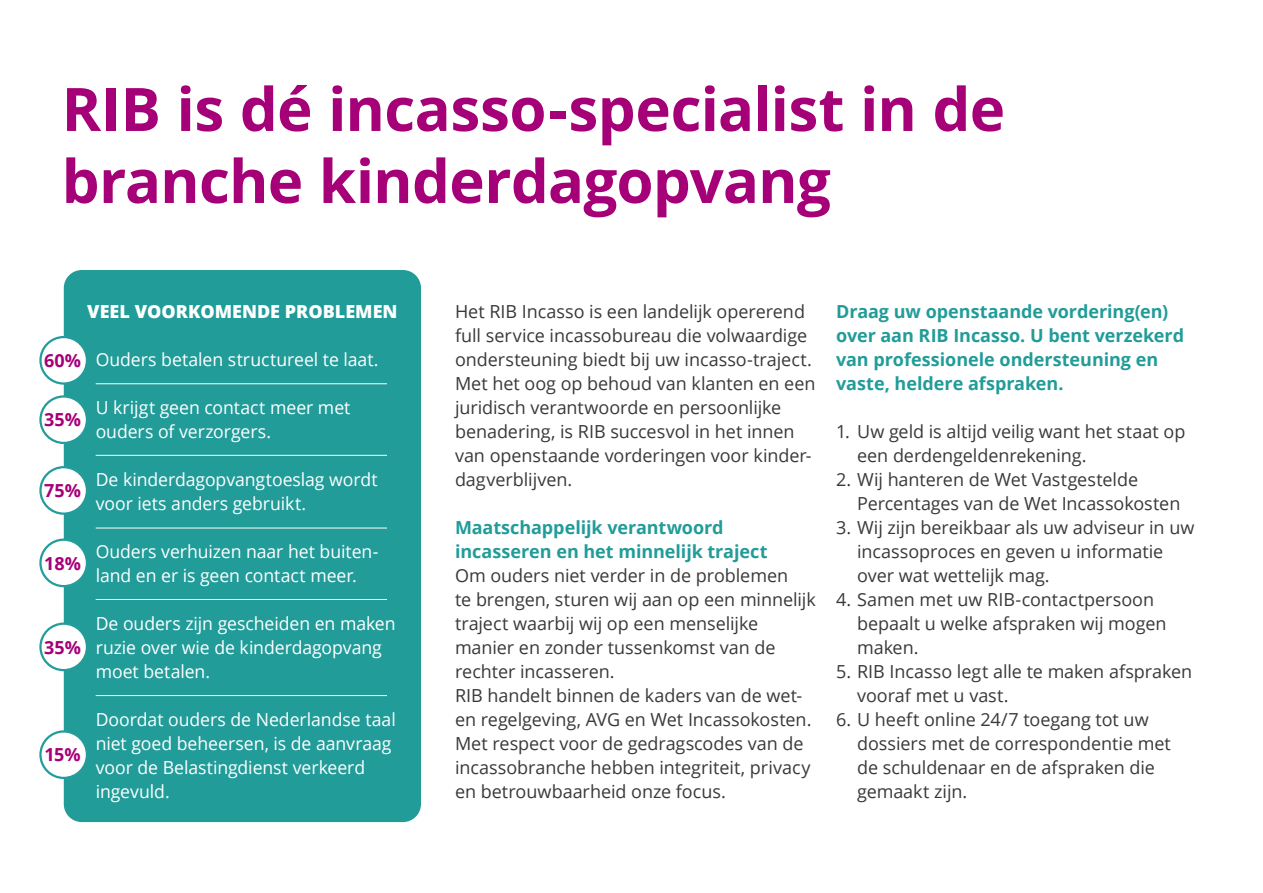
<style>
.page{position:relative;width:1263px;height:893px;background:#fff}
.page>*{position:absolute;margin:0;border:0;box-sizing:border-box;transform-origin:0 0}
.t1{font:700 60px/72px "Open Sans";letter-spacing:-.01em;color:#a50078}
.t2{font:18px/24px "Open Sans";letter-spacing:-.005em;color:#393939}
.t3{font:18px/24px "Open Sans";letter-spacing:-.005em;color:#fff}
.t4{font:700 18px/24px "Open Sans";color:#219c99}
.t5{font:800 18px "Open Sans";color:#fff}
.t6{font:700 18px "Open Sans";color:#a50078}
</style>
<div class="page">
<div style="left:64px;top:270px;width:357px;height:552px;background:#219c99;border-radius:18px"></div>
<div style="left:40px;top:396px;width:47px;height:47px;background:#fff;border-radius:50%"></div>
<div style="left:39px;top:395px;width:49px;height:49px;border:2px solid #249c9c;border-radius:50%"></div>
<div style="left:40px;top:467px;width:47px;height:47px;background:#fff;border-radius:50%"></div>
<div style="left:39px;top:466px;width:49px;height:49px;border:2px solid #249c9c;border-radius:50%"></div>
<div style="left:40px;top:540px;width:47px;height:46px;background:#fff;border-radius:50%"></div>
<div style="left:39px;top:539px;width:49px;height:48px;border:2px solid #249c9c;border-radius:50%"></div>
<div style="left:40px;top:624px;width:47px;height:46px;background:#fff;border-radius:50%"></div>
<div style="left:39px;top:622px;width:49px;height:49px;border:2px solid #249c9c;border-radius:50%"></div>
<div style="left:40px;top:731px;width:47px;height:47px;background:#fff;border-radius:50%"></div>
<div style="left:39px;top:730px;width:49px;height:49px;border:2px solid #249c9c;border-radius:50%"></div>
<hr style="left:96px;top:383px;width:291px;height:1px;background:#fff">
<hr style="left:96px;top:455px;width:291px;height:1px;background:#fff">
<hr style="left:96px;top:528px;width:291px;height:1px;background:#fff">
<hr style="left:96px;top:599px;width:291px;height:1px;background:#fff">
<hr style="left:96px;top:695px;width:291px;height:1px;background:#fff">
<div style="left:40px;top:337px;width:47px;height:46px;background:#fff;border-radius:50%"></div>
<div style="left:39px;top:336px;width:49px;height:49px;border:2px solid #249c9c;border-radius:50%"></div>
<h1 class="t1" style="left:62px;top:72px;width:945px">RIB is dé incasso-specialist in de branche kinderdagopvang</h1>
<p class="t5" style="left:87px;top:298px;width:312px">VEEL VOORKOMENDE PROBLEMEN</p>
<p class="t6" style="left:44px;top:348px;width:38px">60%</p>
<p class="t6" style="left:44px;top:407px;width:38px">35%</p>
<p class="t6" style="left:44px;top:478px;width:38px">75%</p>
<p class="t6" style="left:44px;top:550px;width:38px">18%</p>
<p class="t6" style="left:44px;top:634px;width:38px">35%</p>
<p class="t6" style="left:44px;top:742px;width:38px">15%</p>
<p class="t3" style="left:96px;top:347px;width:284px">Ouders betalen structureel te laat.</p>
<p class="t3" style="left:96px;top:395px;width:256px">U krijgt geen contact meer met ouders of verzorgers.</p>
<p class="t3" style="left:96px;top:467px;width:283px">De kinderdagopvangtoeslag wordt voor iets anders gebruikt.</p>
<p class="t3" style="left:96px;top:539px;width:284px">Ouders verhuizen naar het buiten&shy;land en er is geen contact meer.</p>
<p class="t3" style="left:96px;top:611px;width:301px">De ouders zijn gescheiden en maken ruzie over wie de kinderdagopvang moet betalen.</p>
<p class="t3" style="left:96px;top:707px;width:302px">Doordat ouders de Nederlandse taal niet goed beheersen, is de aanvraag voor de Belastingdienst verkeerd ingevuld.</p>
<p class="t2" style="left:455px;top:299px;width:362px">Het RIB Incasso is een landelijk opererend full service incassobureau die volwaardige ondersteuning biedt bij uw incasso-traject.<br>Met het oog op behoud van klanten en een juridisch verantwoorde en persoonlijke benadering, is RIB succesvol in het innen van openstaande vorderingen voor kinder&shy;dagverblijven.</p>
<p class="t4" style="left:455px;top:515px;width:314px">Maatschappelijk verantwoord incasseren en het minnelijk traject</p>
<p class="t2" style="left:455px;top:563px;width:362px">Om ouders niet verder in de problemen<br>te brengen, sturen wij aan op een minnelijk traject waarbij wij op een menselijke manier en zonder tussenkomst van de rechter incasseren.<br>RIB handelt binnen de kaders van de wet&shy;en regelgeving, AVG en Wet Incassokosten.<br>Met respect voor de gedragscodes van de incassobranche hebben integriteit, privacy en betrouwbaarheid onze focus.</p>
<p class="t4" style="left:836px;top:299px;width:349px">Draag uw openstaande vordering(en) over aan RIB Incasso. U bent verzekerd van professionele ondersteuning en vaste, heldere afspraken.</p>
<p class="t2" style="left:857px;top:419px;width:330px;text-indent:-21px">1. Uw geld is altijd veilig want het staat op een derdengeldenrekening.</p>
<p class="t2" style="left:857px;top:467px;width:325px;text-indent:-21px">2. Wij hanteren de Wet Vastgestelde<br>Percentages van de Wet Incassokosten</p>
<p class="t2" style="left:857px;top:515px;width:339px;text-indent:-21px">3. Wij zijn bereikbaar als uw adviseur in uw incassoproces en geven u informatie over wat wettelijk mag.</p>
<p class="t2" style="left:857px;top:587px;width:311px;text-indent:-21px">4. Samen met uw RIB-contactpersoon bepaalt u welke afspraken wij mogen maken.</p>
<p class="t2" style="left:857px;top:659px;width:336px;text-indent:-21px">5. RIB Incasso legt alle te maken afspraken vooraf met u vast.</p>
<p class="t2" style="left:857px;top:707px;width:315px;text-indent:-21px">6. U heeft online 24/7 toegang tot uw dossiers met de correspondentie met de schuldenaar en de afspraken die gemaakt zijn.</p>
</div>
